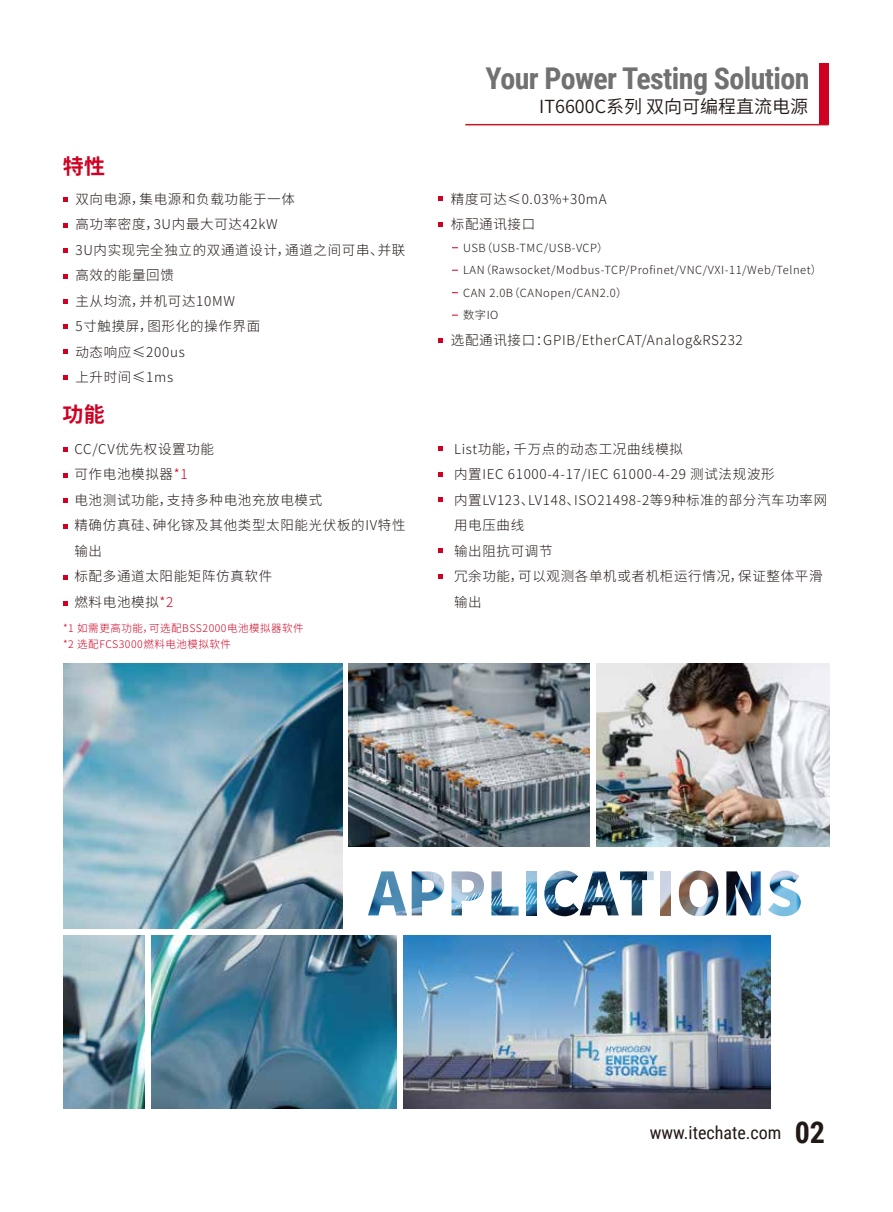
<style>
.page{position:relative;width:893px;height:1212px;background:#fff}
.page>*{position:absolute;margin:0;border:0;box-sizing:border-box;transform-origin:0 0}
.t1{font:700 30px "Roboto Condensed";letter-spacing:-.02em;color:#727171}
.t2{font:700 21px "Source Han Sans CN";color:#cf0022}
.t3{font:18px "Roboto Condensed";color:#221815}
.t4{font:18px "Source Han Sans CN";color:#221815}
.t5{font:300 13.5px/25.5px "Source Han Sans CN";letter-spacing:.05em;color:#221815}
.t6{font:300 11.25px/22.5px "Source Han Sans CN";letter-spacing:.05em;color:#221815}
.t7{font:300 10.5px/16.5px "Source Han Sans CN";letter-spacing:.05em;color:#cf0022}
.s1{color:#cf0022}
.s2{font-weight:700;font-size:30px}
</style>
<div class="page">
<div style="left:819px;top:63px;width:9px;height:62px;background:#cf0022"></div>
<hr style="left:465px;top:124px;width:363px;height:1px;background:#c31823">
<svg style="left:63px;top:375px;width:4px;height:4px"></svg>
<svg style="left:63px;top:448px;width:4px;height:4px"></svg>
<svg style="left:63px;top:473px;width:4px;height:4px"></svg>
<svg style="left:63px;top:499px;width:4px;height:4px"></svg>
<svg style="left:63px;top:524px;width:4px;height:4px"></svg>
<svg style="left:63px;top:575px;width:4px;height:4px"></svg>
<svg style="left:63px;top:601px;width:4px;height:4px"></svg>
<svg style="left:439px;top:446px;width:4px;height:4px"></svg>
<svg style="left:439px;top:498px;width:4px;height:4px"></svg>
<svg style="left:439px;top:472px;width:4px;height:4px"></svg>
<svg style="left:439px;top:549px;width:4px;height:4px"></svg>
<svg style="left:439px;top:574px;width:4px;height:4px"></svg>
<img style="left:63px;top:663px;width:279px;height:265px">
<img style="left:63px;top:935px;width:82px;height:173px">
<img style="left:151px;top:935px;width:245px;height:173px">
<img style="left:403px;top:935px;width:367px;height:173px">
<img style="left:596px;top:663px;width:233px;height:184px">
<svg style="left:368px;top:871px;width:76px;height:44px"></svg>
<svg style="left:451px;top:871px;width:33px;height:44px"></svg>
<svg style="left:491px;top:871px;width:27px;height:44px"></svg>
<svg style="left:526px;top:871px;width:10px;height:44px"></svg>
<svg style="left:544px;top:870px;width:110px;height:46px"></svg>
<svg style="left:660px;top:871px;width:11px;height:44px"></svg>
<svg style="left:679px;top:870px;width:39px;height:46px"></svg>
<svg style="left:726px;top:871px;width:35px;height:44px"></svg>
<svg style="left:768px;top:870px;width:32px;height:46px"></svg>
<img style="left:349px;top:663px;width:241px;height:184px">
<svg style="left:63px;top:198px;width:4px;height:4px"></svg>
<svg style="left:63px;top:223px;width:4px;height:4px"></svg>
<svg style="left:63px;top:249px;width:4px;height:4px"></svg>
<svg style="left:63px;top:274px;width:4px;height:4px"></svg>
<svg style="left:63px;top:299px;width:4px;height:4px"></svg>
<svg style="left:63px;top:325px;width:4px;height:4px"></svg>
<svg style="left:63px;top:350px;width:4px;height:4px"></svg>
<svg style="left:439px;top:222px;width:4px;height:4px"></svg>
<svg style="left:439px;top:196px;width:4px;height:4px"></svg>
<svg style="left:439px;top:338px;width:4px;height:4px"></svg>
<h1 class="t1" style="left:486px;top:57px;width:325px">Your Power Testing Solution</h1>
<h3 class="t4" style="left:539px;top:96px;width:270px">IT6600C系列 双向可编程直流电源</h3>
<h2 class="t2" style="left:63px;top:154px;width:44px">特性</h2>
<p class="t5" style="left:75px;top:186px;width:331px">双向电源，集电源和负载功能于一体<br>高功率密度，3U内最大可达42kW<br>3U内实现完全独立的双通道设计，通道之间可串、并联高效的能量回馈<br>主从均流，并机可达10MW<br>5寸触摸屏，图形化的操作界面<br>动态响应≤200us<br>上升时间≤1ms</p>
<p class="t5" style="left:451px;top:186px;width:157px">精度可达≤0.03%+30mA标配通讯接口</p>
<p class="t6" style="left:463px;top:237px;width:360px">USB（USB-TMC/USB-VCP）<br>LAN（Rawsocket/Modbus-TCP/Profinet/VNC/VXI-11/Web/Telnet）<br>CAN 2.0B（CANopen/CAN2.0）<br>数字IO</p>
<p class="t5" style="left:451px;top:327px;width:293px">选配通讯接口：GPIB/EtherCAT/Analog&amp;RS232</p>
<h2 class="t2" style="left:62px;top:402px;width:44px">功能</h2>
<p class="t5" style="left:74px;top:436px;width:333px">CC/CV优先权设置功能<br>可作电池模拟器<span class="s1">*1<br></span>电池测试功能，支持多种电池充放电模式<br>精确仿真硅、砷化镓及其他类型太阳能光伏板的IV特性输出<br>标配多通道太阳能矩阵仿真软件<br>燃料电池模拟<span class="s1">*2</span></p>
<p class="t5" style="left:454px;top:436px;width:375px">List功能，千万点的动态工况曲线模拟<br>内置IEC 61000-4-17/IEC 61000-4-29 测试法规波形<br>内置LV123、LV148、ISO21498-2等9种标准的部分汽车功率网用电压曲线<br>输出阻抗可调节<br>冗余功能，可以观测各单机或者机柜运行情况，保证整体平滑输出</p>
<p class="t7" style="left:63px;top:620px;width:242px">*1 如需更高功能，可选配BSS2000电池模拟器软件*2 选配FCS3000燃料电池模拟软件</p>
<h3 class="t3" style="left:650px;top:1120px;width:177px">www.itechate.com <span class="s2">02</span></h3>
</div>
